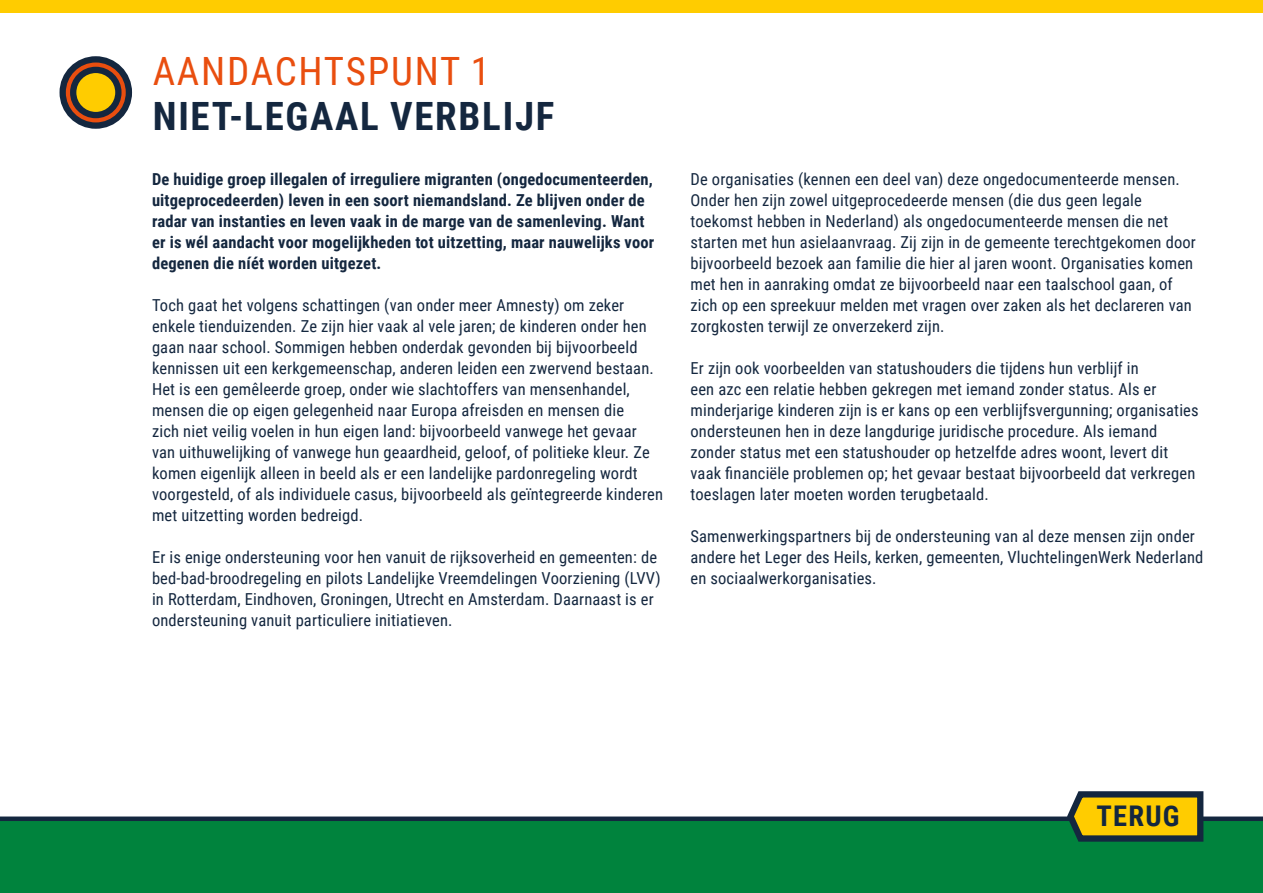
<style>
.page{position:relative;width:1263px;height:893px;background:#fff}
.page>*{position:absolute;margin:0;border:0;box-sizing:border-box;transform-origin:0 0}
.t1{font:700 39px "Roboto Condensed";letter-spacing:.045em;color:#14273f}
.t2{font:39px "Roboto Condensed";letter-spacing:.045em;color:#e94e0f}
.t3{font:700 28.5px "Roboto Condensed";letter-spacing:.04em;color:#14273f}
.t4{font:16.5px/21px "Roboto Condensed";letter-spacing:.01em;color:#14273f}
.t5{font:700 16.5px/21px "Roboto Condensed";letter-spacing:.01em;color:#14273f}
</style>
<div class="page">
<div style="left:0;top:0;width:1263px;height:13px;background:#fc0"></div>
<div style="left:0;top:819px;width:1263px;height:74px;background:#00833d"></div>
<div style="left:0;top:816px;width:1263px;height:5px;background:#14273f"></div>
<svg style="left:63px;top:59px;width:66px;height:67px"></svg>
<div style="left:60px;top:56px;width:72px;height:73px;border:6px solid #14273f;border-radius:50%"></div>
<svg style="left:73px;top:70px;width:45px;height:45px"></svg>
<div style="left:70px;top:67px;width:52px;height:51px;border:6px solid #14273f;border-radius:50%"></div>
<svg style="left:1063px;top:791px;width:143px;height:51px;background:#af9a21"></svg>
<h1 class="t2" style="left:153px;top:43px;width:339px">AANDACHTSPUNT 1</h1>
<h1 class="t1" style="left:153px;top:88px;width:403px">NIET-LEGAAL VERBLIJF</h1>
<p class="t5" style="left:152px;top:168px;width:504px">De huidige groep illegalen of irreguliere migranten (ongedocumenteerden, uitgeprocedeerden) leven in een soort niemandsland. Ze blijven onder de radar van instanties en leven vaak in de marge van de samenleving. Want er is wél aandacht voor mogelijkheden tot uitzetting, maar nauwelijks voor degenen die níét worden uitgezet.</p>
<p class="t4" style="left:152px;top:294px;width:512px">Toch gaat het volgens schattingen (van onder meer Amnesty) om zeker enkele tienduizenden. Ze zijn hier vaak al vele jaren; de kinderen onder hen gaan naar school. Sommigen hebben onderdak gevonden bij bijvoorbeeld kennissen uit een kerkgemeenschap, anderen leiden een zwervend bestaan.<br>Het is een gemêleerde groep, onder wie slachtoffers van mensenhandel, mensen die op eigen gelegenheid naar Europa afreisden en mensen die<br>zich niet veilig voelen in hun eigen land: bijvoorbeeld vanwege het gevaar van uithuwelijking of vanwege hun geaardheid, geloof, of politieke kleur. Ze komen eigenlijk alleen in beeld als er een landelijke pardonregeling wordt voorgesteld, of als individuele casus, bijvoorbeeld als geïntegreerde kinderen met uitzetting worden bedreigd.</p>
<p class="t4" style="left:152px;top:546px;width:510px">Er is enige ondersteuning voor hen vanuit de rijksoverheid en gemeenten: de bed-bad-broodregeling en pilots Landelijke Vreemdelingen Voorziening (LVV) in Rotterdam, Eindhoven, Groningen, Utrecht en Amsterdam. Daarnaast is er ondersteuning vanuit particuliere initiatieven.</p>
<p class="t4" style="left:690px;top:168px;width:507px">De organisaties (kennen een deel van) deze ongedocumenteerde mensen.<br>Onder hen zijn zowel uitgeprocedeerde mensen (die dus geen legale toekomst hebben in Nederland) als ongedocumenteerde mensen die net starten met hun asielaanvraag. Zij zijn in de gemeente terechtgekomen door bijvoorbeeld bezoek aan familie die hier al jaren woont. Organisaties komen met hen in aanraking omdat ze bijvoorbeeld naar een taalschool gaan, of zich op een spreekuur melden met vragen over zaken als het declareren van zorgkosten terwijl ze onverzekerd zijn.</p>
<p class="t4" style="left:690px;top:357px;width:510px">Er zijn ook voorbeelden van statushouders die tijdens hun verblijf in<br>een azc een relatie hebben gekregen met iemand zonder status. Als er minderjarige kinderen zijn is er kans op een verblijfsvergunning; organisaties ondersteunen hen in deze langdurige juridische procedure. Als iemand zonder status met een statushouder op hetzelfde adres woont, levert dit vaak financiële problemen op; het gevaar bestaat bijvoorbeeld dat verkregen toeslagen later moeten worden terugbetaald.</p>
<p class="t4" style="left:690px;top:525px;width:514px">Samenwerkingspartners bij de ondersteuning van al deze mensen zijn onder andere het Leger des Heils, kerken, gemeenten, VluchtelingenWerk Nederland en sociaalwerkorganisaties.</p>
<h2 class="t3" style="left:1096px;top:796px;width:84px">TERUG</h2>
</div>
